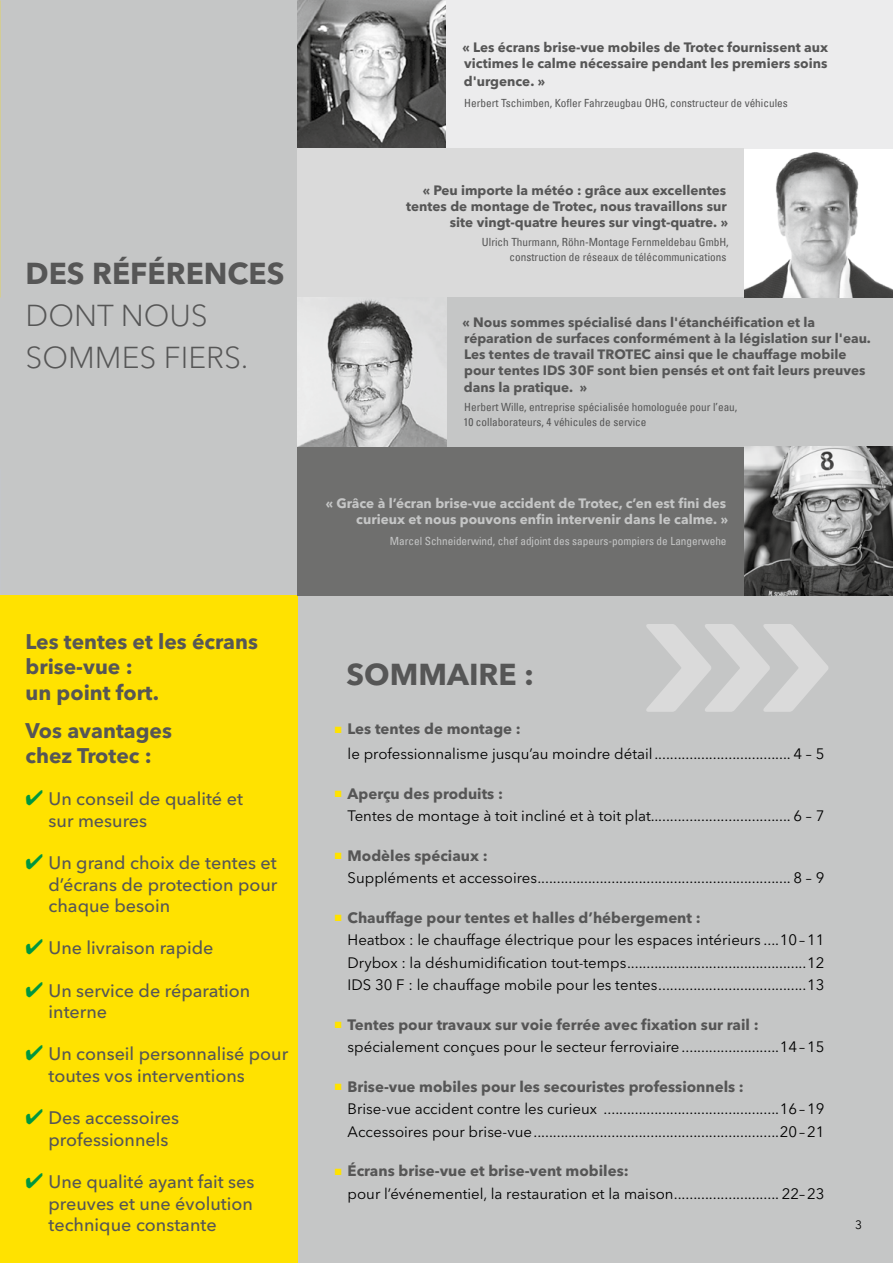
<style>
.page{position:relative;width:893px;height:1263px;background:#c5c6c6}
.page>*{position:absolute;margin:0;border:0;box-sizing:border-box;transform-origin:0 0}
.t1{font:700 30px "Avenir Next W1 G";color:#565656}
.t2{font:300 30px/42px "Avenir Next W1 G";color:#565656}
.t3{font:700 21px/25.2px "Avenir Next W1 G";color:#565656}
.t4{font:500 18px/21.6px "Avenir Next W1 G";color:#565656}
.t5{font:15px/22.5px "Avenir Next W1 G";color:#000}
.t6{font:700 13.5px/16.2px "Avenir Next W1 G";color:#565656}
.t7{font:700 13.5px/16.2px "Avenir Next W1 G";color:#c5c6c6;text-align:right}
.t8{font:12px "Avenir Next W1 G";color:#000}
.t9{font:condensed 11.25px/15px "Univers Com 57";color:#565656}
.t10{font:condensed 11.25px "Univers Com 57";color:#c5c6c6}
.s1{color:#00963f}
.s2{color:#ffe200}
.s3{font-weight:700;color:#565656}
</style>
<div class="page">
<img style="left:744px;top:148px;width:149px;height:149px">
<img style="left:744px;top:446px;width:149px;height:149px">
<img style="left:298px;top:0;width:148px;height:148px">
<img style="left:298px;top:297px;width:148px;height:149px">
<div style="left:446px;top:0;width:447px;height:148px;background:#ececed"></div>
<div style="left:0;top:595px;width:298px;height:668px;background:#ffe200"></div>
<div style="left:298px;top:148px;width:446px;height:149px;background:#dadada"></div>
<div style="left:298px;top:447px;width:446px;height:148px;background:#6f6f6e"></div>
<svg style="left:646px;top:624px;width:182px;height:88px"></svg>
<h1 class="t1" style="left:26px;top:255px;width:260px">DES RÉFÉRENCES</h1>
<h1 class="t2" style="left:26px;top:294px;width:225px">DONT NOUS<br>SOMMES FIERS.</h1>
<h2 class="t3" style="left:26px;top:629px;width:234px">Les tentes et les écrans brise-vue :<br>un point fort.</h2>
<h2 class="t3" style="left:26px;top:717px;width:148px">Vos avantages chez Trotec :</h2>
<p class="t4" style="left:49px;top:788px;width:196px;text-indent:-23px"><span class="s1">✔</span> Un conseil de qualité et sur mesures</p>
<p class="t4" style="left:49px;top:852px;width:230px;text-align:justify;text-indent:-23px"><span class="s1">✔</span> Un grand choix de tentes et d’écrans de protection pour chaque besoin</p>
<p class="t4" style="left:26px;top:937px;width:190px"><span class="s1">✔</span> Une livraison rapide</p>
<p class="t4" style="left:49px;top:979px;width:203px;text-indent:-23px"><span class="s1">✔</span> Un service de réparation interne</p>
<p class="t4" style="left:49px;top:1043px;width:241px;text-indent:-23px"><span class="s1">✔</span> Un conseil personnalisé pour toutes vos interventions</p>
<p class="t4" style="left:49px;top:1107px;width:132px;text-indent:-23px"><span class="s1">✔</span> Des accessoires professionnels</p>
<p class="t4" style="left:49px;top:1171px;width:208px;text-align:justify;text-indent:-23px"><span class="s1">✔</span> Une qualité ayant fait ses preuves et une évolution technique constante</p>
<p class="t6" style="left:462px;top:39px;width:367px">« Les écrans brise-vue mobiles de Trotec fournissent aux victimes le calme nécessaire pendant les premiers soins</p>
<p class="t6" style="left:464px;top:73px;width:83px">d'urgence. »</p>
<p class="t9" style="left:464px;top:95px;width:325px">Herbert Tschimben, Kofler Fahrzeugbau OHG, constructeur de véhicules</p>
<p class="t6" style="left:406px;top:182px;width:323px;text-align:right">« Peu importe la météo : grâce aux excellentes tentes de montage de Trotec, nous travaillons sur site vingt-quatre heures sur vingt-quatre. »</p>
<p class="t9" style="left:482px;top:235px;width:248px;text-align:right">Ulrich Thurmann, Röhn-Montage Fernmeldebau GmbH, construction de réseaux de télécommunications</p>
<p class="t6" style="left:463px;top:314px;width:410px">« Nous sommes spécialisé dans l'étanchéification et la réparation de surfaces conformément à la législation sur l'eau.<br>Les tentes de travail TROTEC ainsi que le chauffage mobile pour tentes IDS 30F sont bien pensés et ont fait leurs preuves dans la pratique. »</p>
<p class="t9" style="left:463px;top:399px;width:275px">Herbert Wille, entreprise spécialisée homologuée pour l’eau,<br>10 collaborateurs, 4 véhicules de service</p>
<p class="t7" style="left:326px;top:495px;width:404px">« Grâce à l’écran brise-vue accident de Trotec, c’en est fini des curieux et nous pouvons enfin intervenir dans le calme. »</p>
<p class="t10" style="left:390px;top:534px;width:338px">Marcel Schneiderwind, chef adjoint des sapeurs-pompiers de Langerwehe</p>
<h1 class="t1" style="left:347px;top:656px;width:189px">SOMMAIRE :</h1>
<p class="t5" style="left:348px;top:717px;width:478px;line-height:24.8px;text-indent:-13px"><span class="s2">■</span> <span class="s3">Les tentes de montage :<br></span>le professionnalisme jusqu’au moindre détail................................... 4 – 5</p>
<p class="t5" style="left:348px;top:782px;width:478px;text-indent:-13px"><span class="s2">■</span> <span class="s3">Aperçu des produits :<br></span>Tentes de montage à toit incliné et à toit plat.................................... 6 – 7</p>
<p class="t5" style="left:348px;top:844px;width:478px;text-indent:-13px"><span class="s2">■</span> <span class="s3">Modèles spéciaux :<br></span>Suppléments et accessoires................................................................. 8 – 9</p>
<p class="t5" style="left:348px;top:906px;width:478px;text-indent:-13px"><span class="s2">■</span> <span class="s3">Chauffage pour tentes et halles d’hébergement :<br></span>Heatbox : le chauffage électrique pour les espaces intérieurs ....10–11<br>Drybox : la déshumidification tout-temps..............................................12<br>IDS 30 F : le chauffage mobile pour les tentes......................................13</p>
<p class="t5" style="left:348px;top:1013px;width:478px;text-indent:-13px"><span class="s2">■</span> <span class="s3">Tentes pour travaux sur voie ferrée avec fixation sur rail : </span>spécialement conçues pour le secteur ferroviaire.........................14–15</p>
<p class="t5" style="left:348px;top:1075px;width:478px;text-indent:-13px"><span class="s2">■</span> <span class="s3">Brise-vue mobiles pour les secouristes professionnels :<br></span>Brise-vue accident contre les curieux .............................................16–19<br>Accessoires pour brise-vue...............................................................20–21</p>
<p class="t5" style="left:348px;top:1160px;width:478px;text-indent:-13px"><span class="s2">■</span> <span class="s3">Écrans brise-vue et brise-vent mobiles:<br></span>pour l’événementiel, la restauration et la maison........................... 22–23</p>
<p class="t8" style="left:855px;top:1218px;width:8px">3</p>
</div>
